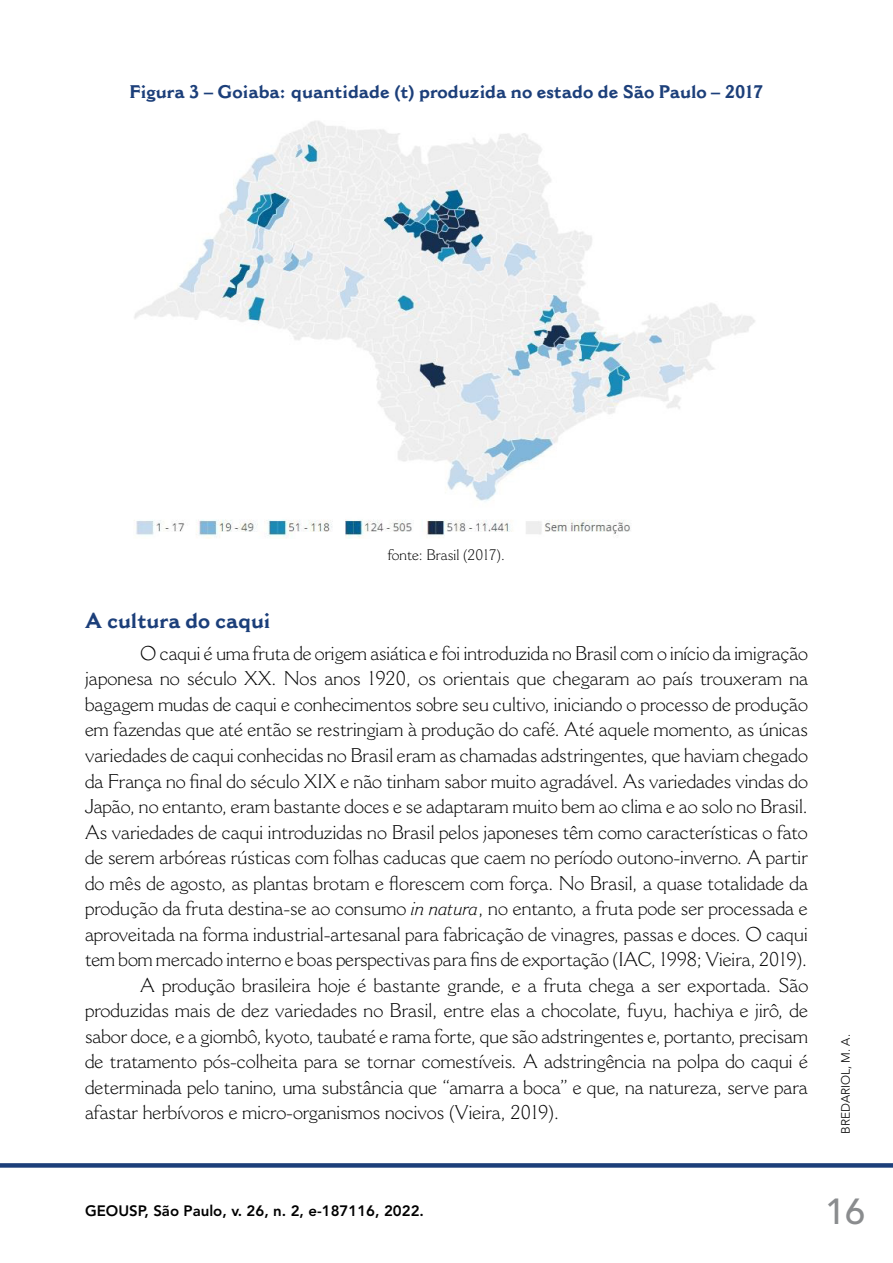
<style>
.page{position:relative;width:893px;height:1263px;background:#fff}
.page>*{position:absolute;margin:0;border:0;box-sizing:border-box;transform-origin:0 0}
.t1{font:500 36px "Avenir LT Std";color:#8a8c8e}
.t2{font:700 21px "Cantoria MT Std";color:#1c3f7a}
.t3{font:300 19.5px "Cantoria MT Std";color:#000}
.t4{font:700 18px "Cantoria MT Std";color:#1c3f7a}
.t5{font:800 15px "Avenir LT Std";color:#000}
.t6{font:300 15px "Cantoria MT Std";color:#000}
.t7{font:300 12px "Avenir LT Std";color:#000}
.s1{font-style:italic}
</style>
<div class="page">
<div style="left:0;top:1163px;width:893px;height:5px;background:#1c3f7a"></div>
<img style="left:134px;top:121px;width:621px;height:417px">
<p class="t4" style="left:130px;top:81px;width:635px">Figura 3 – Goiaba: quantidade (t) produzida no estado de São Paulo – 2017</p>
<p class="t6" style="left:388px;top:546px;width:119px">fonte: Brasil (2017).</p>
<p class="t2" style="left:85px;top:608px;width:187px">A cultura do caqui</p>
<p class="t3" style="left:140px;top:641px;width:669px">O caqui é uma fruta de origem asiática e foi introduzida no Brasil com o início da imigração</p>
<p class="t3" style="left:85px;top:667px;width:725px">japonesa no século XX. Nos anos 1920, os orientais que chegaram ao país trouxeram na</p>
<p class="t3" style="left:85px;top:692px;width:724px">bagagem mudas de caqui e conhecimentos sobre seu cultivo, iniciando o processo de produção</p>
<p class="t3" style="left:85px;top:718px;width:724px">em fazendas que até então se restringiam à produção do café. Até aquele momento, as únicas</p>
<p class="t3" style="left:85px;top:743px;width:724px">variedades de caqui conhecidas no Brasil eram as chamadas adstringentes, que haviam chegado</p>
<p class="t3" style="left:85px;top:769px;width:724px">da França no final do século XIX e não tinham sabor muito agradável. As variedades vindas do</p>
<p class="t3" style="left:85px;top:794px;width:724px">Japão, no entanto, eram bastante doces e se adaptaram muito bem ao clima e ao solo no Brasil.</p>
<p class="t3" style="left:85px;top:820px;width:724px">As variedades de caqui introduzidas no Brasil pelos japoneses têm como características o fato</p>
<p class="t3" style="left:85px;top:845px;width:724px">de serem arbóreas rústicas com folhas caducas que caem no período outono-inverno. A partir</p>
<p class="t3" style="left:85px;top:871px;width:724px">do mês de agosto, as plantas brotam e florescem com força. No Brasil, a quase totalidade da</p>
<p class="t3" style="left:85px;top:896px;width:724px">produção da fruta destina-se ao consumo <span class="s1">in natura</span>, no entanto, a fruta pode ser processada e</p>
<p class="t3" style="left:85px;top:922px;width:724px">aproveitada na forma industrial-artesanal para fabricação de vinagres, passas e doces. O caqui</p>
<p class="t3" style="left:85px;top:947px;width:724px">tem bom mercado interno e boas perspectivas para fins de exportação (IAC, 1998; Vieira, 2019).</p>
<p class="t3" style="left:140px;top:973px;width:669px">A produção brasileira hoje é bastante grande, e a fruta chega a ser exportada. São</p>
<p class="t3" style="left:85px;top:998px;width:724px">produzidas mais de dez variedades no Brasil, entre elas a chocolate, fuyu, hachiya e jirô, de</p>
<p class="t3" style="left:85px;top:1024px;width:724px">sabor doce, e a giombô, kyoto, taubaté e rama forte, que são adstringentes e, portanto, precisam</p>
<p class="t3" style="left:85px;top:1049px;width:724px">de tratamento pós-colheita para se tornar comestíveis. A adstringência na polpa do caqui é</p>
<p class="t3" style="left:85px;top:1075px;width:724px">determinada pelo tanino, uma substância que “amarra a boca” e que, na natureza, serve para</p>
<p class="t3" style="left:85px;top:1100px;width:476px">afastar herbívoros e micro-organismos nocivos (Vieira, 2019).</p>
<p class="t7" style="left:838px;top:1134px;width:101px;rotate:-90deg">BREDARIOL, M. A.</p>
<p class="t5" style="left:85px;top:1202px;width:340px">GEOUSP, São Paulo, v. 26, n. 2, e-187116, 2022.</p>
<h1 class="t1" style="left:825px;top:1191px;width:42px">16</h1>
</div>
